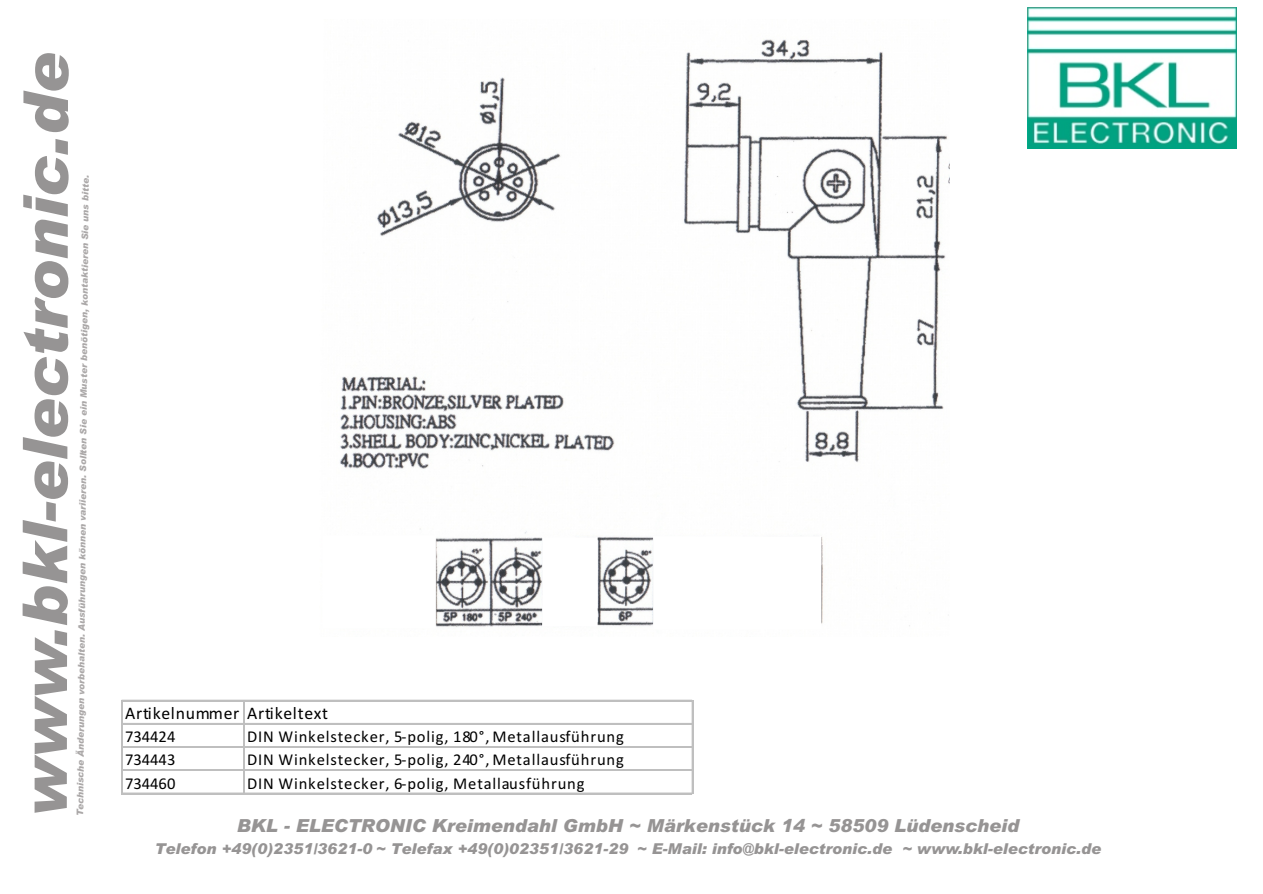
<style>
.page{position:relative;width:1263px;height:894px;background:#fff}
.page>*{position:absolute;margin:0;border:0;box-sizing:border-box;transform-origin:0 0}
.t1{font:italic 900 62.25px "Arial";color:#969494}
.t2{font:italic 900 18px "Arial";color:#969494}
.t3{font:17.7px "Calibri";letter-spacing:.04em;color:#000}
.t4{font:16.65px "Calibri";letter-spacing:.05em;color:#000}
.t5{font:italic 900 15px "Arial";color:#969494}
.t6{font:italic 900 9px "Arial";letter-spacing:-.01em;color:#aba8a8}
</style>
<div class="page">
<img style="left:1028px;top:7px;width:209px;height:142px">
<img style="left:340px;top:39px;width:609px;height:588px">
<hr style="left:122px;top:700px;width:570px;height:1px;background:#bfbfbf">
<hr style="left:122px;top:723px;width:570px;height:2px;background:#bfbfbf">
<hr style="left:122px;top:746px;width:570px;height:1px;background:#bfbfbf">
<hr style="left:122px;top:747px;width:570px;height:1px;background:#bfbfbf">
<hr style="left:122px;top:770px;width:570px;height:1px;background:#bfbfbf">
<hr style="left:122px;top:793px;width:570px;height:1px;background:#bfbfbf">
<hr style="left:121px;top:700px;width:1px;height:94px;background:#bfbfbf">
<hr style="left:122px;top:700px;width:1px;height:94px;background:#bfbfbf">
<hr style="left:243px;top:700px;width:1px;height:94px;background:#bfbfbf">
<hr style="left:244px;top:700px;width:1px;height:94px;background:#bfbfbf">
<hr style="left:692px;top:700px;width:1px;height:94px;background:#bfbfbf">
<div style="left:323px;top:535px;width:113px;height:93px;background:#fff;border:1px solid #fff"></div>
<div style="left:543px;top:537px;width:54px;height:89px;background:#fff"></div>
<div style="left:653px;top:536px;width:168px;height:93px;background:#fff"></div>
<h1 class="t1" style="left:22px;top:817px;width:766px;rotate:-90deg">www.bkl-electronic.de</h1>
<p class="t6" style="left:80px;top:816px;width:642px;rotate:-90deg">Technische Änderungen vorbehalten. Ausführungen können variieren. Sollten Sie ein Muster benötigen, kontaktieren Sie uns bitte.</p>
<p class="t3" style="left:125px;top:706px;width:205px">Artikelnummer Artikeltext</p>
<p class="t4" style="left:125px;top:730px;width:52px">734424</p>
<p class="t4" style="left:247px;top:730px;width:378px">DIN Winkelstecker, 5-polig, 180°, Metallausführung</p>
<p class="t4" style="left:125px;top:753px;width:52px">734443</p>
<p class="t4" style="left:247px;top:753px;width:378px">DIN Winkelstecker, 5-polig, 240°, Metallausführung</p>
<p class="t4" style="left:125px;top:776px;width:52px">734460</p>
<p class="t4" style="left:247px;top:776px;width:339px">DIN Winkelstecker, 6-polig, Metallausführung</p>
<p class="t2" style="left:237px;top:819px;width:784px">BKL - ELECTRONIC Kreimendahl GmbH ~ Märkenstück 14 ~ 58509 Lüdenscheid</p>
<p class="t5" style="left:155px;top:843px;width:948px">Telefon +49(0)2351/3621-0 ~ Telefax +49(0)02351/3621-29 ~ E-Mail: info@bkl-electronic.de ~ www.bkl-electronic.de</p>
</div>
